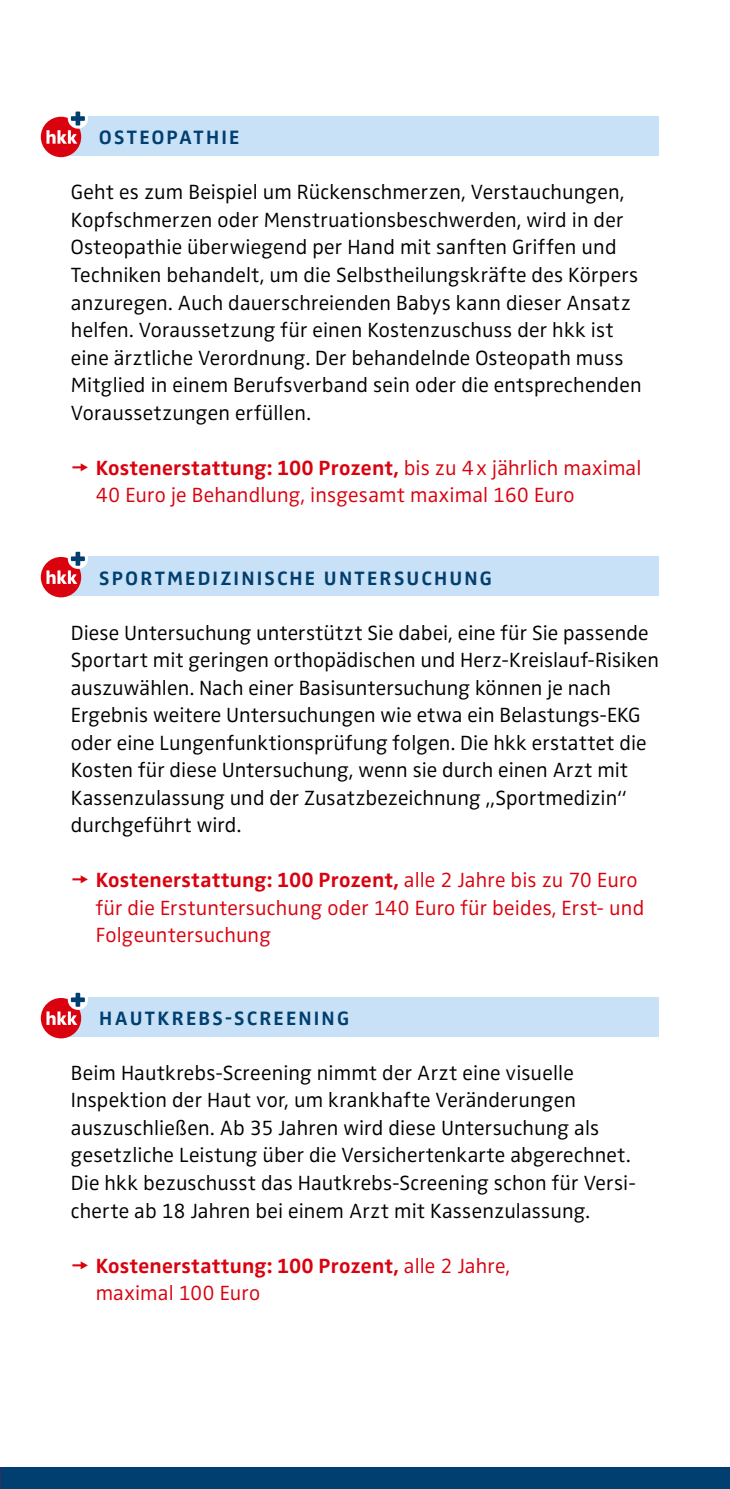
<style>
.page{position:relative;width:730px;height:1489px;background:#fff}
.page>*{position:absolute;margin:0;border:0;box-sizing:border-box;transform-origin:0 0}
.t1{font:300 21.25px/27.5px "Zwo Pro";letter-spacing:.01em;color:#000}
.t2{font:300 21.25px/27.5px "Zwo Pro";letter-spacing:.01em;color:#da020e}
.t3{font:700 21.25px/27.5px "Zwo Pro";letter-spacing:.01em;color:#da020e}
.t4{font:700 20px "Zwo Pro";letter-spacing:.11em;color:#003f6f}
.s1{font-weight:700}
.s2{font-weight:300}
</style>
<div class="page">
<div style="left:69px;top:556px;width:590px;height:39px;background:#c8e1f6"></div>
<div style="left:41px;top:557px;width:40px;height:40px;background:#da020e;border-radius:50%"></div>
<div style="left:68px;top:548px;width:20px;height:21px;background:#fff;border-radius:50%"></div>
<svg style="left:46px;top:551px;width:39px;height:33px"></svg>
<div style="left:69px;top:116px;width:590px;height:39px;background:#c8e1f6"></div>
<div style="left:41px;top:117px;width:40px;height:40px;background:#da020e;border-radius:50%"></div>
<div style="left:68px;top:108px;width:20px;height:21px;background:#fff;border-radius:50%"></div>
<svg style="left:46px;top:111px;width:39px;height:33px"></svg>
<div style="left:69px;top:997px;width:590px;height:39px;background:#c8e1f6"></div>
<div style="left:41px;top:997px;width:40px;height:41px;background:#da020e;border-radius:50%"></div>
<div style="left:68px;top:989px;width:20px;height:20px;background:#fff;border-radius:50%"></div>
<svg style="left:46px;top:992px;width:39px;height:32px"></svg>
<div style="left:0;top:1467px;width:730px;height:21px;background:#003f6f"></div>
<p class="t4" style="left:99px;top:122px;width:142px">OSTEOPATHIE</p>
<p class="t1" style="left:71px;top:177px;width:572px">Geht es zum Beispiel um Rückenschmerzen, Verstauchungen, Kopfschmerzen oder Menstruationsbeschwerden, wird in der Osteopathie überwiegend per Hand mit sanften Griffen und Techniken behandelt, um die Selbstheilungskräfte des Körpers anzuregen. Auch dauerschreienden Babys kann dieser Ansatz helfen. Voraussetzung für einen Kostenzuschuss der hkk ist eine ärztliche Verordnung. Der behandelnde Osteopath muss Mitglied in einem Berufsverband sein oder die entsprechenden Voraussetzungen erfüllen.</p>
<p class="t2" style="left:96px;top:452px;width:547px"><span class="s1">Kostenerstattung: 100 Prozent,</span> bis zu 4x jährlich maximal<br>40 Euro je Behandlung, insgesamt maximal 160 Euro</p>
<p class="t4" style="left:99px;top:562px;width:394px">SPORTMEDIZINISCHE UNTERSUCHUNG</p>
<p class="t1" style="left:71px;top:617px;width:590px">Diese Untersuchung unterstützt Sie dabei, eine für Sie passende Sportart mit geringen orthopädischen und Herz-Kreislauf-Risiken auszuwählen. Nach einer Basisuntersuchung können je nach Ergebnis weitere Untersuchungen wie etwa ein Belastungs-EKG oder eine Lungenfunktionsprüfung folgen. Die hkk erstattet die Kosten für diese Untersuchung, wenn sie durch einen Arzt mit Kassenzulassung und der Zusatzbezeichnung „Sportmedizin“ durchgeführt wird.</p>
<p class="t2" style="left:96px;top:865px;width:550px"><span class="s1">Kostenerstattung: 100 Prozent,</span> alle 2 Jahre bis zu 70 Euro für die Erstuntersuchung oder 140 Euro für beides, Erst- und<br>Folgeuntersuchung</p>
<p class="t4" style="left:99px;top:1002px;width:251px">HAUTKREBS-SCREENING</p>
<p class="t1" style="left:71px;top:1057px;width:567px">Beim Hautkrebs-Screening nimmt der Arzt eine visuelle Inspektion der Haut vor, um krankhafte Veränderungen auszuschließen. Ab 35 Jahren wird diese Untersuchung als gesetzliche Leistung über die Versichertenkarte abgerechnet.<br>Die hkk bezuschusst das Hautkrebs-Screening schon für Versi&shy;cherte ab 18 Jahren bei einem Arzt mit Kassenzulassung.</p>
<p class="t3" style="left:96px;top:1249px;width:416px">Kostenerstattung: 100 Prozent, <span class="s2">alle 2 Jahre, maximal 100 Euro</span></p>
</div>
